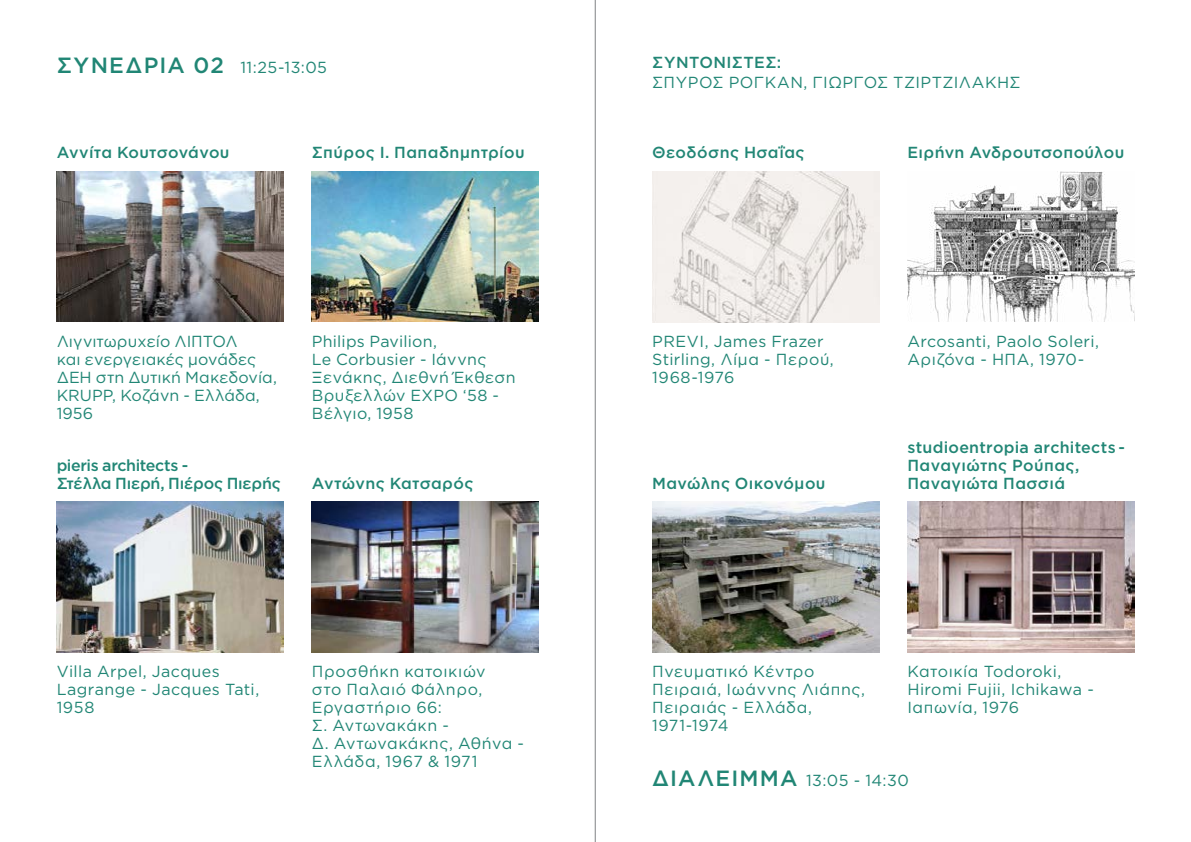
<style>
.page{position:relative;width:1191px;height:842px;background:#fff}
.page>*{position:absolute;margin:0;border:0;box-sizing:border-box;transform-origin:0 0}
.t1{font:16px/18px "Gotham";letter-spacing:.025em;color:#218675}
.t2{font:500 16px/18px "Gotham";letter-spacing:.02em;color:#218675}
.t3{font:16px/18px "Gotham";letter-spacing:.005em;color:#218675}
.t4{font:500 16px/18px "Gotham";letter-spacing:-.02em;color:#218675}
.s1{font-weight:500;font-size:22px}
</style>
<div class="page">
<hr style="left:595px;top:0;width:1px;height:842px;background:#808285">
<img style="left:652px;top:171px;width:227px;height:151px">
<img style="left:907px;top:171px;width:227px;height:151px">
<img style="left:652px;top:502px;width:227px;height:151px">
<img style="left:907px;top:502px;width:227px;height:150px">
<img style="left:57px;top:171px;width:226px;height:151px">
<img style="left:312px;top:171px;width:227px;height:150px">
<img style="left:57px;top:502px;width:226px;height:150px">
<img style="left:312px;top:502px;width:227px;height:150px">
<p class="t1" style="left:57px;top:58px;width:272px"><span class="s1">ΣΥΝΕΔΡΊΑ 02</span> 11:25-13:05</p>
<p class="t2" style="left:652px;top:53px;width:131px">ΣΥΝΤΟΝΙΣΤΕΣ:</p>
<p class="t1" style="left:652px;top:73px;width:370px">ΣΠΎΡΟΣ ΡΟΓΚΆΝ, ΓΙΏΡΓΟΣ ΤΖΙΡΤΖΙΛΆΚΗΣ</p>
<p class="t2" style="left:57px;top:143px;width:174px">Αννίτα Κουτσονάνου</p>
<p class="t2" style="left:312px;top:143px;width:214px">Σπύρος Ι. Παπαδημητρίου</p>
<p class="t2" style="left:652px;top:143px;width:154px">Θεοδόσης Ησαΐας</p>
<p class="t2" style="left:907px;top:143px;width:218px">Ειρήνη Ανδρουτσοπούλου</p>
<p class="t3" style="left:57px;top:332px;width:222px">Λιγνιτωρυχείο ΛΙΠΤΟΛ<br>και ενεργειακές μονάδες<br>ΔΕΗ στη Δυτική Μακεδονία,<br>KRUPP, Κοζάνη - Ελλάδα,<br>1956</p>
<p class="t1" style="left:312px;top:332px;width:205px">Philips Pavilion,<br>Le Corbusier - Ιάννης<br>Ξενάκης, Διεθνή Έκθεση<br>Βρυξελλών EXPO ‘58 -<br>Βέλγιο, 1958</p>
<p class="t1" style="left:652px;top:332px;width:183px">PREVI, James Frazer<br>Stirling, Λίμα - Περού,<br>1968-1976</p>
<p class="t1" style="left:907px;top:332px;width:193px">Arcosanti, Paolo Soleri,<br>Αριζόνα - ΗΠΑ, 1970-</p>
<p class="t4" style="left:57px;top:456px;width:226px">pieris architects -<br>Στέλλα Πιερή, Πιέρος Πιερής</p>
<p class="t2" style="left:312px;top:474px;width:163px">Αντώνης Κατσαρός</p>
<p class="t2" style="left:652px;top:474px;width:175px">Μανώλης Οικονόμου</p>
<p class="t2" style="left:907px;top:438px;width:219px">studioentropia architects -<br>Παναγιώτης Ρούπας,<br>Παναγιώτα Πασσιά</p>
<p class="t1" style="left:57px;top:662px;width:204px">Villa Arpel, Jacques<br>Lagrange - Jacques Tati,<br>1958</p>
<p class="t1" style="left:312px;top:662px;width:213px">Προσθήκη κατοικιών<br>στο Παλαιό Φάληρο,<br>Εργαστήριο 66:<br>Σ. Αντωνακάκη -<br>Δ. Αντωνακάκης, Αθήνα -<br>Ελλάδα, 1967 &amp; 1971</p>
<p class="t1" style="left:652px;top:662px;width:214px">Πνευματικό Κέντρο<br>Πειραιά, Ιωάννης Λιάπης,<br>Πειραιάς - Ελλάδα,<br>1971-1974</p>
<p class="t1" style="left:907px;top:662px;width:188px">Κατοικία Todoroki,<br>Hiromi Fujii, Ichikawa -<br>Ιαπωνία, 1976</p>
<p class="t1" style="left:652px;top:771px;width:258px"><span class="s1">ΔΙΑΛΕΙΜΜΑ</span> 13:05 - 14:30</p>
</div>
